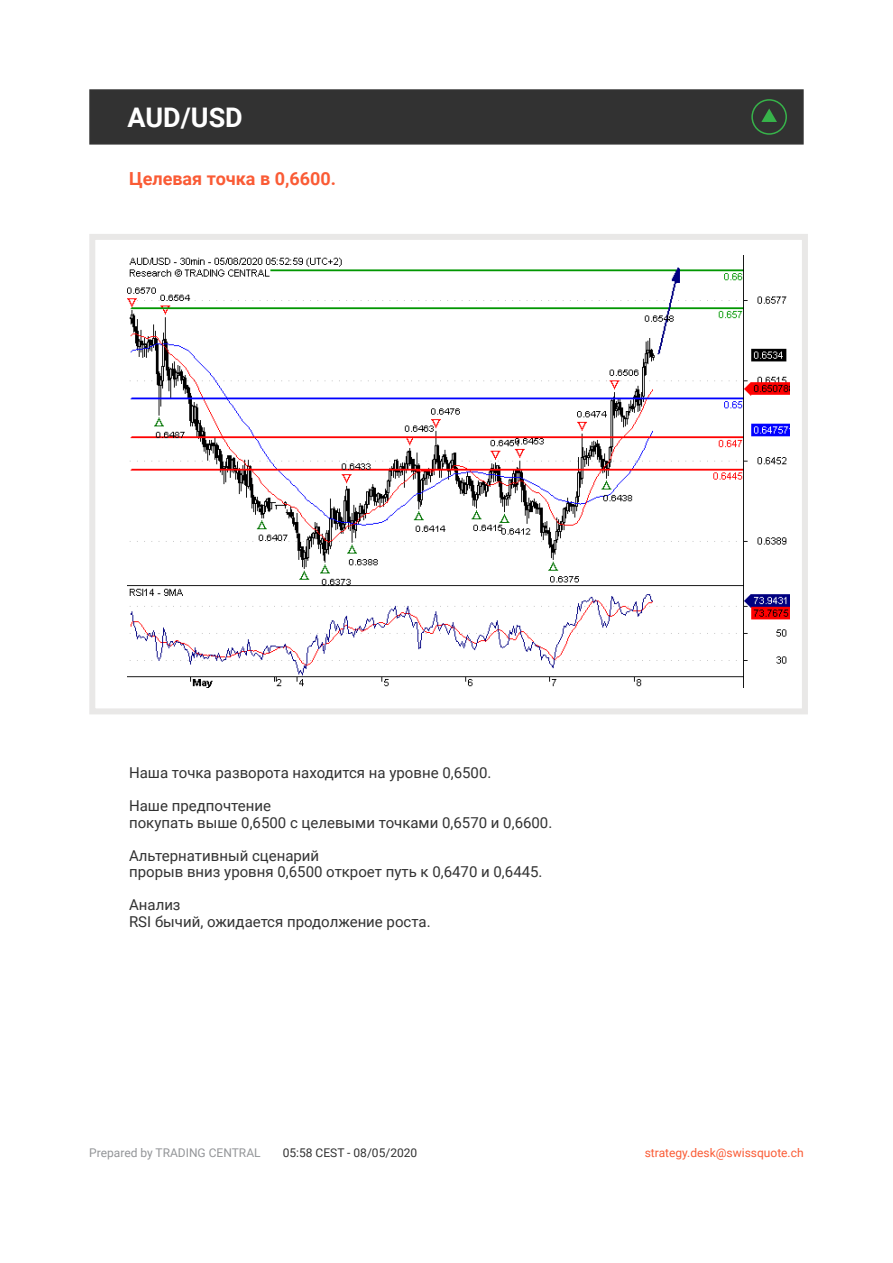
<style>
.page{position:relative;width:893px;height:1263px;background:#fff}
.page>*{position:absolute;margin:0;border:0;box-sizing:border-box;transform-origin:0 0}
.t1{font:700 27px "Roboto";color:#fff}
.t2{font:700 18px "Roboto";color:#fa5b35}
.t3{font:15px/16.5px "Roboto";color:#323232}
.t4{font:12px "Roboto";color:#fa5b35}
.t5{font:12px "Roboto";color:#939598}
.t6{font:12px "Roboto";color:#323232}
</style>
<div class="page">
<div style="left:89px;top:234px;width:719px;height:480px;border:6px solid #e9e8e7"></div>
<div style="left:89px;top:89px;width:715px;height:56px;background:#323232;border:2px solid #323232"></div>
<img style="left:128px;top:255px;width:661px;height:432px">
<svg style="left:751px;top:99px;width:36px;height:36px"></svg>
<h1 class="t1" style="left:128px;top:98px;width:117px">AUD/USD</h1>
<p class="t2" style="left:129px;top:166px;width:209px">Целевая точка в 0,6600.</p>
<p class="t3" style="left:129px;top:764px;width:364px">Наша точка разворота находится на уровне 0,6500.</p>
<p class="t3" style="left:129px;top:797px;width:425px">Наше предпочтение<br>покупать выше 0,6500 с целевыми точками 0,6570 и 0,6600.</p>
<p class="t3" style="left:129px;top:846px;width:415px">Альтернативный сценарий<br>прорыв вниз уровня 0,6500 откроет путь к 0,6470 и 0,6445.</p>
<p class="t3" style="left:129px;top:896px;width:303px">Анализ<br>RSI бычий, ожидается продолжение роста.</p>
<p class="t5" style="left:89px;top:1144px;width:173px">Prepared by TRADING CENTRAL</p>
<p class="t6" style="left:283px;top:1144px;width:136px">05:58 CEST - 08/05/2020</p>
<p class="t4" style="left:645px;top:1144px;width:160px">strategy.desk@swissquote.ch</p>
</div>
